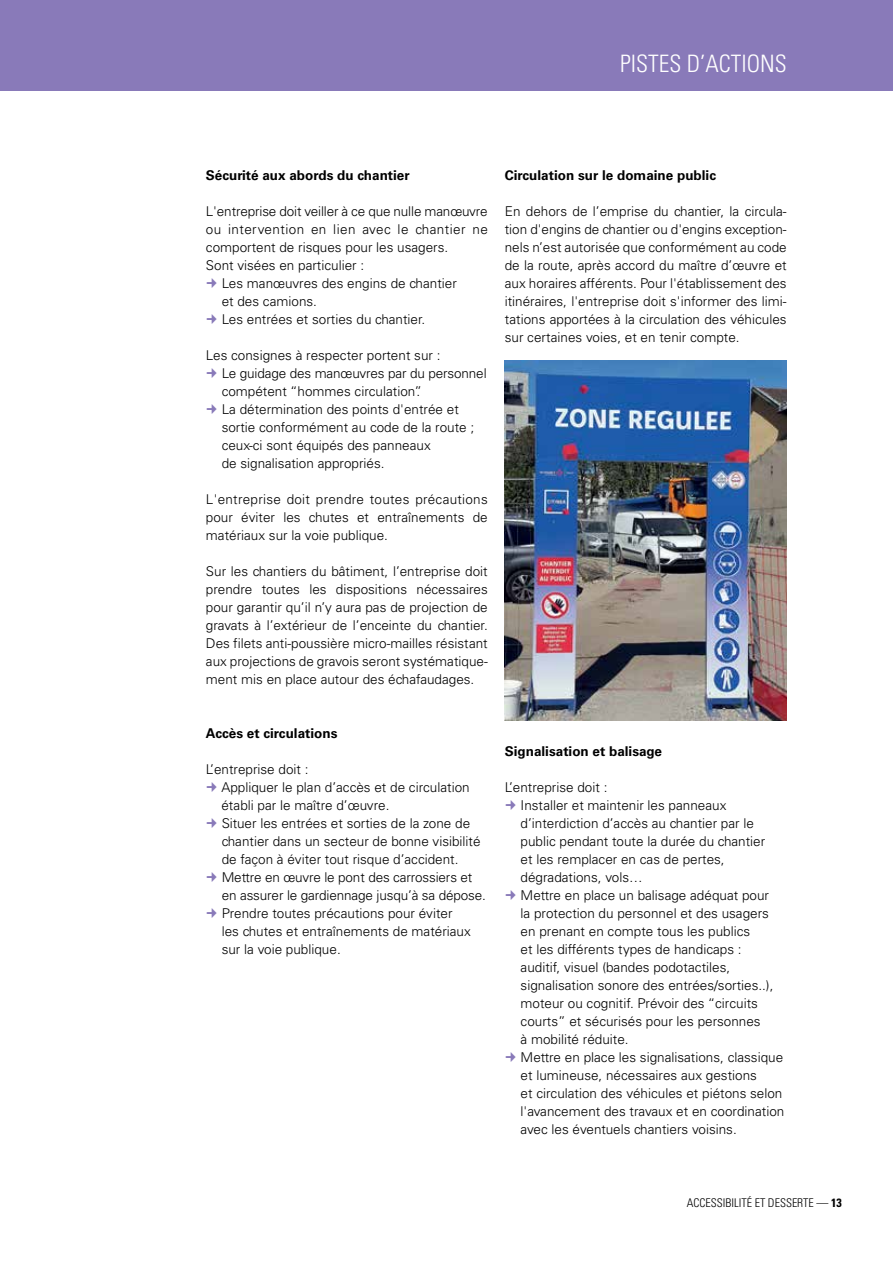
<style>
.page{position:relative;width:893px;height:1263px;background:#fff}
.page>*{position:absolute;margin:0;border:0;box-sizing:border-box;transform-origin:0 0}
.t1{font:300 condensed 24px "Univers";color:#fff}
.t2{font:300 13.5px/18px "Univers";color:#000}
.t3{font:700 13.5px "Univers";color:#000}
.t4{font:300 13.5px "Univers";letter-spacing:.03em;color:#000}
.t5{font:300 condensed 12px "Univers";color:#000}
.s1{font-weight:700}
</style>
<div class="page">
<div style="left:0;top:0;width:893px;height:90px;background:#897ab9"></div>
<img style="left:505px;top:360px;width:282px;height:360px">
<h1 class="t1" style="left:620px;top:49px;width:168px">PISTES D’ACTIONS</h1>
<p class="t3" style="left:206px;top:167px;width:205px">Sécurité aux abords du chantier</p>
<p class="t2" style="left:206px;top:202px;width:283px">L'entreprise doit veiller à ce que nulle manœuvre</p>
<p class="t4" style="left:206px;top:221px;width:283px">ou intervention en lien avec le chantier ne</p>
<p class="t2" style="left:206px;top:238px;width:244px">comportent de risques pour les usagers.</p>
<p class="t2" style="left:206px;top:256px;width:160px">Sont visées en particulier :</p>
<p class="t2" style="left:222px;top:274px;width:237px">Les manœuvres des engins de chantier</p>
<p class="t2" style="left:222px;top:292px;width:97px">et des camions.</p>
<p class="t2" style="left:222px;top:310px;width:205px">Les entrées et sorties du chantier.</p>
<p class="t2" style="left:222px;top:346px;width:266px;text-indent:-16px">Les consignes à respecter portent sur :<br>Le guidage des manœuvres par du personnel compétent “hommes circulation”.<br>La détermination des points d'entrée et sortie conformément au code de la route ; ceux-ci sont équipés des panneaux<br>de signalisation appropriés.</p>
<p class="t2" style="left:206px;top:490px;width:283px;text-align:justify">L'entreprise doit prendre toutes précautions pour éviter les chutes et entraînements de matériaux sur la voie publique.</p>
<p class="t2" style="left:206px;top:562px;width:283px;text-align:justify">Sur les chantiers du bâtiment, l’entreprise doit prendre toutes les dispositions nécessaires pour garantir qu’il n’y aura pas de projection de gravats à l’extérieur de l’enceinte du chantier.<br>Des filets anti-poussière micro-mailles résistant aux projections de gravois seront systématique&shy;ment mis en place autour des échafaudages.</p>
<p class="t3" style="left:206px;top:725px;width:133px">Accès et circulations</p>
<p class="t2" style="left:221px;top:760px;width:266px;text-indent:-15px">L’entreprise doit :<br>Appliquer le plan d’accès et de circulation établi par le maître d’œuvre.<br>Situer les entrées et sorties de la zone de chantier dans un secteur de bonne visibilité de façon à éviter tout risque d’accident.<br>Mettre en œuvre le pont des carrossiers et en assurer le gardiennage jusqu’à sa dépose.<br>Prendre toutes précautions pour éviter<br>les chutes et entraînements de matériaux sur la voie publique.</p>
<p class="t3" style="left:505px;top:167px;width:213px">Circulation sur le domaine public</p>
<p class="t2" style="left:505px;top:202px;width:283px;text-align:justify">En dehors de l’emprise du chantier, la circula&shy;tion d'engins de chantier ou d'engins exception&shy;nels n’est autorisée que conformément au code de la route, après accord du maître d’œuvre et aux horaires afférents. Pour l'établissement des itinéraires, l'entreprise doit s'informer des limi&shy;tations apportées à la circulation des véhicules sur certaines voies, et en tenir compte.</p>
<p class="t3" style="left:505px;top:743px;width:159px">Signalisation et balisage</p>
<p class="t2" style="left:521px;top:778px;width:265px;text-indent:-16px">L’entreprise doit :<br>Installer et maintenir les panneaux d’interdiction d’accès au chantier par le public pendant toute la durée du chantier<br>et les remplacer en cas de pertes, dégradations, vols…<br>Mettre en place un balisage adéquat pour<br>la protection du personnel et des usagers en prenant en compte tous les publics<br>et les différents types de handicaps : auditif, visuel (bandes podotactiles, signalisation sonore des entrées/sorties..), moteur ou cognitif. Prévoir des “circuits courts” et sécurisés pour les personnes<br>à mobilité réduite.<br>Mettre en place les signalisations, classique et lumineuse, nécessaires aux gestions<br>et circulation des véhicules et piétons selon l'avancement des travaux et en coordination avec les éventuels chantiers voisins.</p>
<p class="t5" style="left:687px;top:1196px;width:157px">ACCESSIBILITÉ ET DESSERTE — <span class="s1">13</span></p>
</div>
